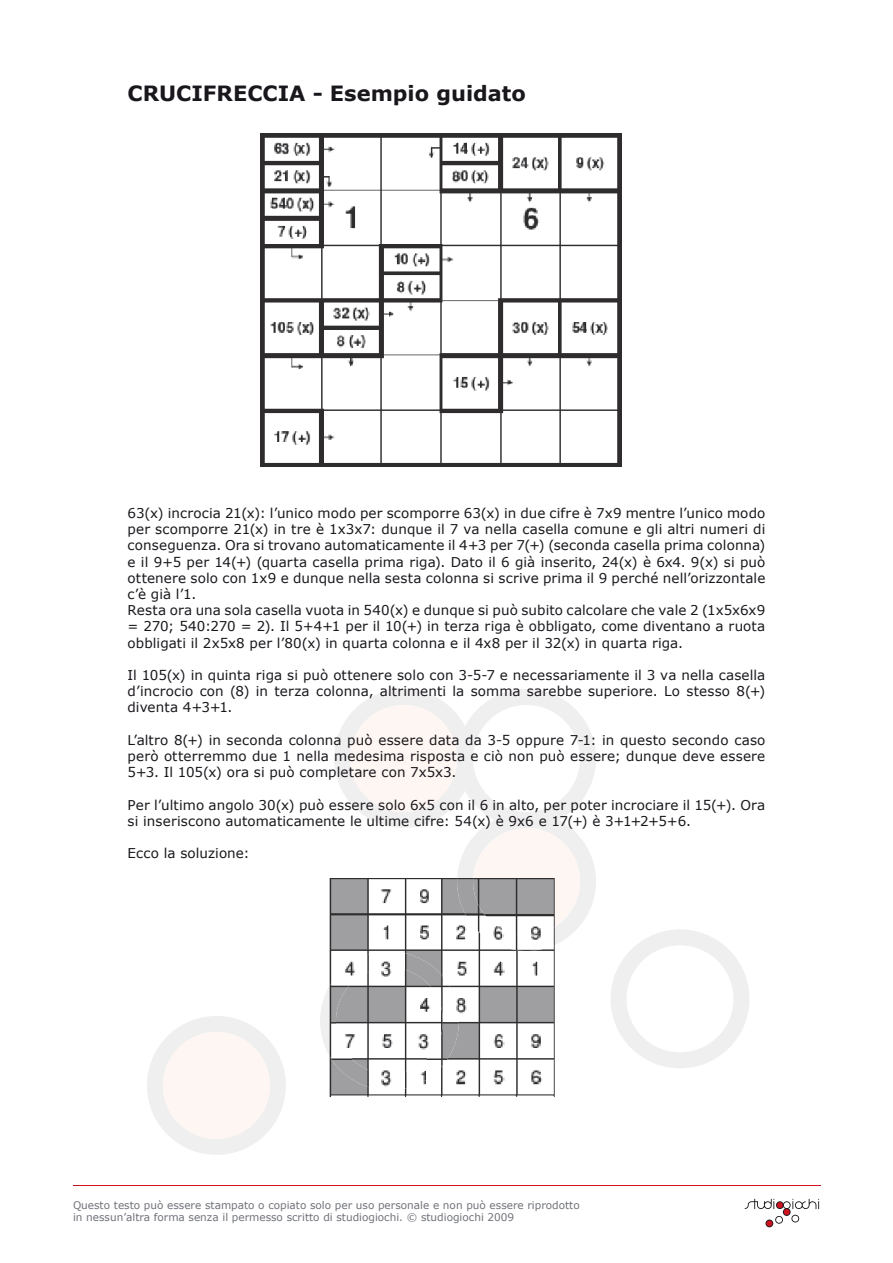
<style>
.page{position:relative;width:893px;height:1263px;background:#fff}
.page>*{position:absolute;margin:0;border:0;box-sizing:border-box;transform-origin:0 0}
.t1{font:700 21px "Verdana";color:#1a171c}
.t2{font:13.5px/16.2px "Verdana";letter-spacing:.005em;color:#1a171c}
.t3{font:10.5px/12.6px "Verdana";color:#6f7279}
</style>
<div class="page">
<svg style="left:334px;top:689px;width:262px;height:255px"></svg>
<svg style="left:320px;top:985px;width:10px;height:71px"></svg>
<svg style="left:147px;top:1016px;width:139px;height:139px"></svg>
<div style="left:163px;top:1032px;width:107px;height:107px;background:#fef6f2;border-radius:50%"></div>
<svg style="left:611px;top:930px;width:138px;height:138px"></svg>
<svg style="left:745px;top:1199px;width:74px;height:27px"></svg>
<hr style="left:73px;top:1185px;width:747px;height:1px;background:#cc131f">
<img style="left:260px;top:134px;width:361px;height:333px">
<img style="left:330px;top:878px;width:225px;height:219px">
<img style="left:457px;top:878px;width:98px;height:73px">
<img style="left:473px;top:878px;width:82px;height:57px">
<img style="left:330px;top:951px;width:129px;height:139px">
<h1 class="t1" style="left:128px;top:80px;width:400px">CRUCIFRECCIA - Esempio guidato</h1>
<p class="t2" style="left:128px;top:504px;width:639px">63(x) incrocia 21(x): l’unico modo per scomporre 63(x) in due cifre è 7x9 mentre l’unico modo per scomporre 21(x) in tre è 1x3x7: dunque il 7 va nella casella comune e gli altri numeri di conseguenza. Ora si trovano automaticamente il 4+3 per 7(+) (seconda casella prima colonna) e il 9+5 per 14(+) (quarta casella prima riga). Dato il 6 già inserito, 24(x) è 6x4. 9(x) si può ottenere solo con 1x9 e dunque nella sesta colonna si scrive prima il 9 perché nell’orizzontale c’è già l’1.<br>Resta ora una sola casella vuota in 540(x) e dunque si può subito calcolare che vale 2 (1x5x6x9 = 270; 540:270 = 2). Il 5+4+1 per il 10(+) in terza riga è obbligato, come diventano a ruota obbligati il 2x5x8 per l’80(x) in quarta colonna e il 4x8 per il 32(x) in quarta riga.</p>
<p class="t2" style="left:128px;top:666px;width:639px;text-align:justify">Il 105(x) in quinta riga si può ottenere solo con 3-5-7 e necessariamente il 3 va nella casella d’incrocio con (8) in terza colonna, altrimenti la somma sarebbe superiore. Lo stesso 8(+) diventa 4+3+1.</p>
<p class="t2" style="left:128px;top:731px;width:639px;text-align:justify">L’altro 8(+) in seconda colonna può essere data da 3-5 oppure 7-1: in questo secondo caso però otterremmo due 1 nella medesima risposta e ciò non può essere; dunque deve essere 5+3. Il 105(x) ora si può completare con 7x5x3.</p>
<p class="t2" style="left:128px;top:796px;width:639px">Per l’ultimo angolo 30(x) può essere solo 6x5 con il 6 in alto, per poter incrociare il 15(+). Ora si inseriscono automaticamente le ultime cifre: 54(x) è 9x6 e 17(+) è 3+1+2+5+6.</p>
<p class="t2" style="left:128px;top:845px;width:124px">Ecco la soluzione:</p>
<p class="t3" style="left:73px;top:1198px;width:508px">Questo testo può essere stampato o copiato solo per uso personale e non può essere riprodotto in nessun’altra forma senza il permesso scritto di studiogiochi. © studiogiochi 2009</p>
</div>
